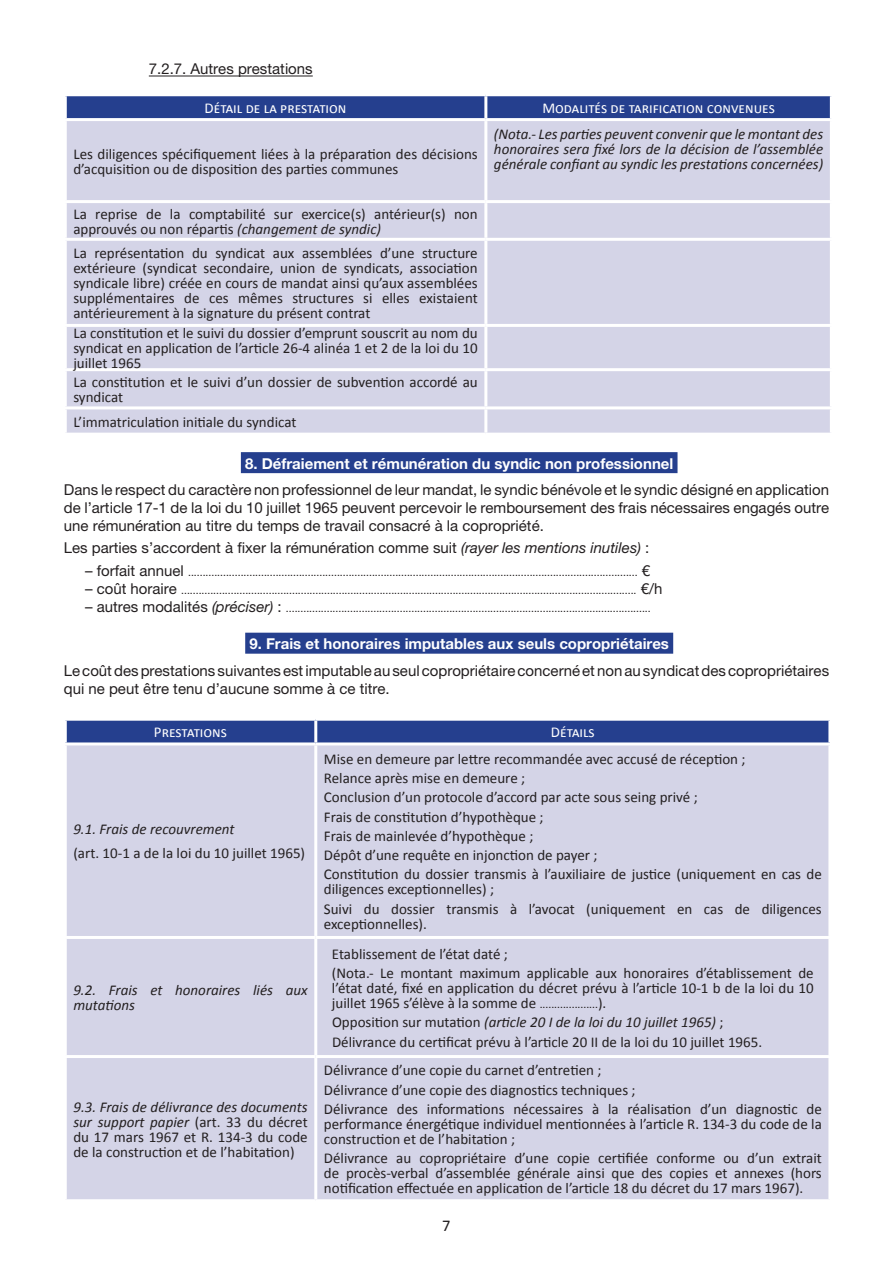
<style>
.page{position:relative;width:893px;height:1263px;background:#fff}
.page>*{position:absolute;margin:0;border:0;box-sizing:border-box;transform-origin:0 0}
.t1{font:16.5px "Calibri";color:#231f20}
.t2{font:15px/15px "Calibri";color:#231f20}
.t3{font:15px/18px "Helvetica Neue LT Pro";color:#231f20;text-align:justify}
.t4{font:italic 15px/15px "Calibri";color:#231f20;text-align:justify}
.t5{font:700 15px "Helvetica Neue LT Pro";color:#fff}
.t6{font:15px "Calibri";color:#fff}
.t7{font:10.5px "Helvetica Neue LT Pro";color:#231f20}
.s1{font-style:italic}
.s2{font-size:15px}
.s3{font-style:italic;font-size:15px}
.s4{font-family:"Helvetica Neue LT Pro";font-size:10.5px}
</style>
<div class="page">
<hr style="left:149px;top:76px;width:164px;height:1px;background:#231f20">
<div style="left:241px;top:452px;width:436px;height:21px;background:#253f8e"></div>
<div style="left:245px;top:633px;width:428px;height:21px;background:#253f8e"></div>
<div style="left:67px;top:96px;width:763px;height:22px;background:#253f8e"></div>
<div style="left:67px;top:121px;width:763px;height:312px;background:#d4d4e7"></div>
<hr style="left:484px;top:121px;width:3px;height:79px;background:#fff">
<hr style="left:64px;top:200px;width:422px;height:3px;background:#fff">
<hr style="left:486px;top:200px;width:347px;height:3px;background:#fff">
<hr style="left:484px;top:203px;width:3px;height:35px;background:#fff">
<hr style="left:64px;top:238px;width:422px;height:3px;background:#fff">
<hr style="left:486px;top:238px;width:347px;height:3px;background:#fff">
<hr style="left:484px;top:241px;width:3px;height:83px;background:#fff">
<hr style="left:64px;top:324px;width:422px;height:3px;background:#fff">
<hr style="left:486px;top:324px;width:347px;height:3px;background:#fff">
<hr style="left:484px;top:327px;width:3px;height:41px;background:#fff">
<hr style="left:64px;top:368px;width:422px;height:3px;background:#fff">
<hr style="left:486px;top:368px;width:347px;height:3px;background:#fff">
<hr style="left:484px;top:371px;width:3px;height:35px;background:#fff">
<hr style="left:64px;top:406px;width:422px;height:3px;background:#fff">
<hr style="left:486px;top:406px;width:347px;height:3px;background:#fff">
<hr style="left:484px;top:409px;width:3px;height:24px;background:#fff">
<hr style="left:484px;top:96px;width:3px;height:22px;background:#fff">
<div style="left:67px;top:721px;width:761px;height:21px;background:#253f8e"></div>
<div style="left:67px;top:745px;width:761px;height:454px;background:#d4d4e7"></div>
<hr style="left:314px;top:745px;width:3px;height:191px;background:#fff">
<hr style="left:64px;top:936px;width:252px;height:3px;background:#fff">
<hr style="left:316px;top:936px;width:515px;height:3px;background:#fff">
<hr style="left:314px;top:939px;width:3px;height:116px;background:#fff">
<hr style="left:64px;top:1055px;width:252px;height:3px;background:#fff">
<hr style="left:316px;top:1055px;width:515px;height:3px;background:#fff">
<hr style="left:314px;top:1058px;width:3px;height:141px;background:#fff">
<hr style="left:314px;top:721px;width:3px;height:21px;background:#fff">
<p class="t3" style="left:149px;top:60px;width:165px">7.2.7. Autres prestations</p>
<p class="t6" style="left:205px;top:97px;width:143px">Détail de la prestation</p>
<p class="t6" style="left:542px;top:97px;width:234px">Modalités de tarification convenues</p>
<p class="t2" style="left:73px;top:146px;width:406px">Les diligences spécifiquement liées à la préparation des décisions d’acquisition ou de disposition des parties communes</p>
<p class="t4" style="left:494px;top:126px;width:331px">(Nota.- Les parties peuvent convenir que le montant des honoraires sera fixé lors de la décision de l’assemblée générale confiant au syndic les prestations concernées)</p>
<p class="t2" style="left:73px;top:206px;width:406px">La reprise de la comptabilité sur exercice(s) antérieur(s) non approuvés ou non répartis <span class="s1">(changement de syndic)</span></p>
<p class="t2" style="left:73px;top:245px;width:406px;text-align:justify">La représentation du syndicat aux assemblées d’une structure extérieure (syndicat secondaire, union de syndicats, association syndicale libre) créée en cours de mandat ainsi qu’aux assemblées supplémentaires de ces mêmes structures si elles existaient antérieurement à la signature du présent contrat</p>
<p class="t2" style="left:73px;top:325px;width:406px;text-align:justify">La constitution et le suivi du dossier d’emprunt souscrit au nom du syndicat en application de l’article 26-4 alinéa 1 et 2 de la loi du 10 juillet 1965</p>
<p class="t2" style="left:73px;top:374px;width:406px">La constitution et le suivi d’un dossier de subvention accordé au syndicat</p>
<p class="t2" style="left:73px;top:414px;width:225px">L’immatriculation initiale du syndicat</p>
<p class="t5" style="left:245px;top:454px;width:430px">8. Défraiement et rémunération du syndic non professionnel</p>
<p class="t3" style="left:64px;top:481px;width:767px">Dans le respect du caractère non professionnel de leur mandat, le syndic bénévole et le syndic désigné en application de l’article 17-1 de la loi du 10 juillet 1965 peuvent percevoir le remboursement des frais nécessaires engagés outre une rémunération au titre du temps de travail consacré à la copropriété.</p>
<p class="t3" style="left:64px;top:539px;width:587px">Les parties s’accordent à fixer la rémunération comme suit <span class="s1">(rayer les mentions inutiles)</span> :</p>
<p class="t7" style="left:85px;top:566px;width:567px"><span class="s2">– forfait annuel</span> .......................................................................................................................................................... <span class="s2">€</span></p>
<p class="t7" style="left:85px;top:584px;width:579px"><span class="s2">– coût horaire</span> ............................................................................................................................................................ <span class="s2">€/h</span></p>
<p class="t7" style="left:85px;top:602px;width:567px"><span class="s2">– autres modalités</span> <span class="s3">(préciser)</span> <span class="s2">:</span> .............................................................................................................................</p>
<p class="t5" style="left:249px;top:634px;width:421px">9. Frais et honoraires imputables aux seuls copropriétaires</p>
<p class="t3" style="left:64px;top:661px;width:767px">Le coût des prestations suivantes est imputable au seul copropriétaire concerné et non au syndicat des copropriétaires qui ne peut être tenu d’aucune somme à ce titre.</p>
<p class="t6" style="left:154px;top:722px;width:75px">Prestations</p>
<p class="t6" style="left:551px;top:722px;width:45px">Détails</p>
<p class="t4" style="left:73px;top:821px;width:163px">9.1. Frais de recouvrement</p>
<p class="t2" style="left:73px;top:845px;width:233px">(art. 10-1 a de la loi du 10 juillet 1965)</p>
<p class="t4" style="left:73px;top:982px;width:236px">9.2. Frais et honoraires liés aux mutations</p>
<p class="t2" style="left:73px;top:1099px;width:236px;text-align:justify"><span class="s1">9.3. Frais de délivrance des documents sur support papier</span> (art. 33 du décret du 17 mars 1967 et R. 134-3 du code de la construction et de l’habitation)</p>
<p class="t2" style="left:324px;top:749px;width:499px;line-height:19.2px">Mise en demeure par lettre recommandée avec accusé de réception ;<br>Relance après mise en demeure ;<br>Conclusion d’un protocole d’accord par acte sous seing privé ;<br>Frais de constitution d’hypothèque ;<br>Frais de mainlevée d’hypothèque ;<br>Dépôt d’une requête en injonction de payer ;<br>Constitution du dossier transmis à l’auxiliaire de justice (uniquement en cas de</p>
<p class="t2" style="left:324px;top:879px;width:499px;line-height:19.2px">diligences exceptionnelles) ;<br>Suivi du dossier transmis à l’avocat (uniquement en cas de diligences</p>
<p class="t2" style="left:324px;top:916px;width:105px">exceptionnelles).</p>
<p class="t2" style="left:332px;top:944px;width:483px;line-height:19.2px">Etablissement de l’état daté ;<br>(Nota.- Le montant maximum applicable aux honoraires d’établissement de</p>
<p class="t2" style="left:332px;top:980px;width:483px">l’état daté, fixé en application du décret prévu à l’article 10-1 b de la loi du 10 juillet 1965 s’élève à la somme de <span class="s4">....................</span>).</p>
<p class="t2" style="left:332px;top:1012px;width:432px;line-height:19.2px">Opposition sur mutation <span class="s1">(article 20 I de la loi du 10 juillet 1965)</span> ;<br>Délivrance du certificat prévu à l’article 20 II de la loi du 10 juillet 1965.</p>
<p class="t2" style="left:324px;top:1060px;width:499px;line-height:19.2px">Délivrance d’une copie du carnet d’entretien ;<br>Délivrance d’une copie des diagnostics techniques ;<br>Délivrance des informations nécessaires à la réalisation d’un diagnostic de</p>
<p class="t2" style="left:324px;top:1116px;width:499px">performance énergétique individuel mentionnées à l’article R. 134-3 du code de la construction et de l’habitation ;</p>
<p class="t2" style="left:324px;top:1150px;width:499px;text-align:justify">Délivrance au copropriétaire d’une copie certifiée conforme ou d’un extrait de procès-verbal d’assemblée générale ainsi que des copies et annexes (hors notification effectuée en application de l’article 18 du décret du 17 mars 1967).</p>
<p class="t1" style="left:442px;top:1214px;width:10px">7</p>
</div>
